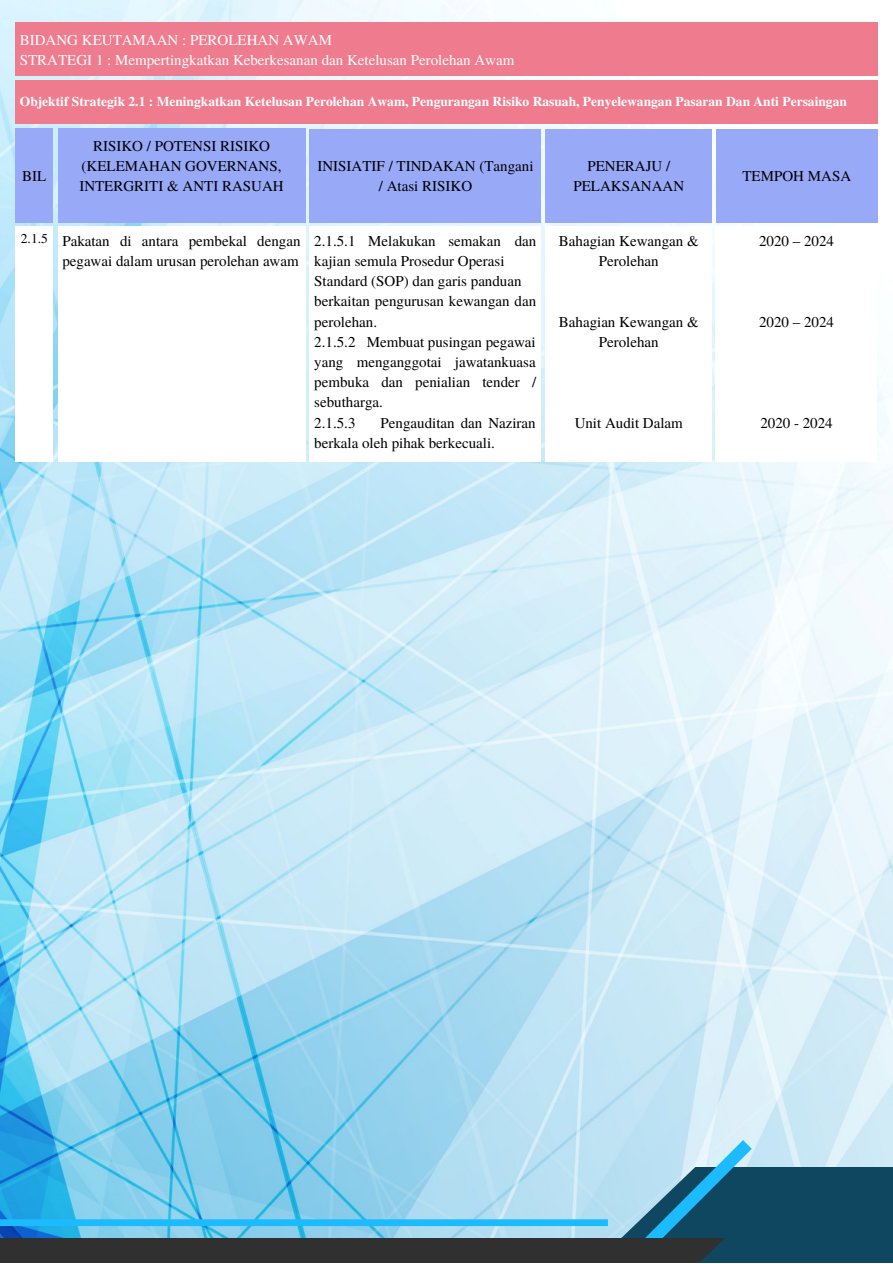
<style>
.page{position:relative;width:893px;height:1264px;background:#fff}
.page>*{position:absolute;margin:0;border:0;box-sizing:border-box;transform-origin:0 0}
.t1{font:15px/20.2px "Te X Gyre Termes";color:#010101}
.t2{font:15px/20.2px "Te X Gyre Termes";color:#000;text-align:center}
.t3{font:15px "Te X Gyre Termes";color:#fff}
.t4{font:700 13.5px "Te X Gyre Termes";color:#fff}
.t5{font:13.5px "Te X Gyre Termes";color:#010101}
</style>
<div class="page">
<img style="left:0;top:0;width:892px;height:1237px">
<div style="left:15px;top:128px;width:38px;height:94px;background:#98a9f8"></div>
<div style="left:58px;top:128px;width:247px;height:94px;background:#98a9f8"></div>
<div style="left:310px;top:129px;width:231px;height:93px;background:#98a9f8"></div>
<div style="left:716px;top:129px;width:161px;height:93px;background:#98a9f8"></div>
<div style="left:15px;top:227px;width:38px;height:235px;background:#fff"></div>
<div style="left:58px;top:227px;width:247px;height:235px;background:#fff"></div>
<div style="left:310px;top:227px;width:231px;height:235px;background:#fff"></div>
<div style="left:545px;top:227px;width:166px;height:235px;background:#fff"></div>
<div style="left:545px;top:129px;width:166px;height:93px;background:#98a9f8"></div>
<div style="left:715px;top:227px;width:161px;height:235px;background:#fff"></div>
<div style="left:15px;top:22px;width:862px;height:54px;background:#ef7c8e"></div>
<div style="left:15px;top:80px;width:862px;height:44px;background:#ef7c8e"></div>
<div style="left:547px;top:1166px;width:345px;height:96px;background:#0f4760"></div>
<div style="left:0;top:1219px;width:608px;height:6px;background:#1cbbff"></div>
<svg style="left:560px;top:1126px;width:204px;height:111px"></svg>
<div style="left:0;top:1237px;width:725px;height:25px;background:#303030"></div>
<p class="t3" style="left:20px;top:29px;width:314px">BIDANG KEUTAMAAN : PEROLEHAN AWAM</p>
<p class="t3" style="left:20px;top:49px;width:496px">STRATEGI 1 : Mempertingkatkan Keberkesanan dan Ketelusan Perolehan Awam</p>
<p class="t4" style="left:20px;top:91px;width:828px">Objektif Strategik 2.1 : Meningkatkan Ketelusan Perolehan Awam, Pengurangan Risiko Rasuah, Penyelewangan Pasaran Dan Anti Persaingan</p>
<p class="t2" style="left:22px;top:165px;width:26px">BIL</p>
<p class="t2" style="left:79px;top:135px;width:206px">RISIKO / POTENSI RISIKO (KELEMAHAN GOVERNANS,<br>INTERGRITI &amp; ANTI RASUAH</p>
<p class="t2" style="left:317px;top:155px;width:217px">INISIATIF / TINDAKAN (Tangani / Atasi RISIKO</p>
<p class="t2" style="left:742px;top:165px;width:110px">TEMPOH MASA</p>
<p class="t2" style="left:573px;top:155px;width:112px">PENERAJU /<br>PELAKSANAAN</p>
<p class="t5" style="left:21px;top:229px;width:28px">2.1.5</p>
<p class="t1" style="left:62px;top:229px;width:240px">Pakatan di antara pembekal dengan pegawai dalam urusan perolehan awam</p>
<p class="t1" style="left:314px;top:229px;width:223px">2.1.5.1 Melakukan semakan dan kajian semula Prosedur Operasi</p>
<p class="t1" style="left:314px;top:270px;width:209px">Standard (SOP) dan garis panduan</p>
<p class="t1" style="left:314px;top:290px;width:223px">berkaitan pengurusan kewangan dan perolehan.</p>
<p class="t1" style="left:314px;top:331px;width:223px;text-align:justify">2.1.5.2 Membuat pusingan pegawai yang menganggotai jawatankuasa pembuka dan penialian tender / sebutharga.</p>
<p class="t1" style="left:314px;top:412px;width:43px">2.1.5.3</p>
<p class="t1" style="left:314px;top:412px;width:223px;text-indent:66px">Pengauditan dan Naziran berkala oleh pihak berkecuali.</p>
<p class="t1" style="left:559px;top:229px;width:141px;text-align:center">Bahagian Kewangan &amp;<br>Perolehan</p>
<p class="t1" style="left:559px;top:310px;width:141px;text-align:center">Bahagian Kewangan &amp;<br>Perolehan</p>
<p class="t1" style="left:574px;top:412px;width:110px">Unit Audit Dalam</p>
<p class="t1" style="left:759px;top:229px;width:76px">2020 – 2024</p>
<p class="t1" style="left:759px;top:310px;width:76px">2020 – 2024</p>
<p class="t1" style="left:760px;top:412px;width:74px">2020 - 2024</p>
</div>
